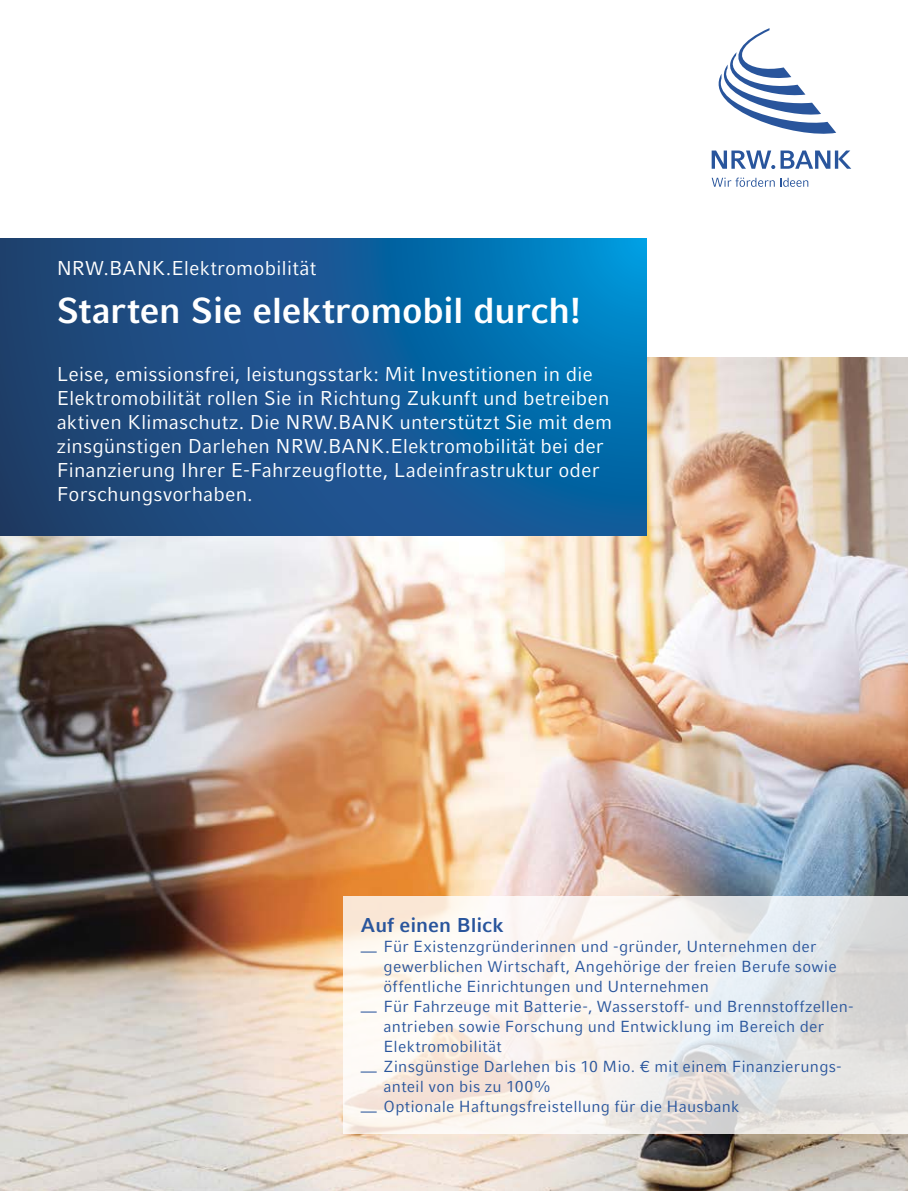
<style>
.page{position:relative;width:908px;height:1191px;background:#fff}
.page>*{position:absolute;margin:0;border:0;box-sizing:border-box;transform-origin:0 0}
.HL_T_HL{font:700 36px "Compatil Fact LT Pro";letter-spacing:-.01em;color:#fff}
.HL_T_Vorspann{font:20px/24px "Compatil Fact LT Pro";letter-spacing:.005em;color:#fff}
.HL_T_P_HL{font:20px "Compatil Fact LT Pro";letter-spacing:.005em;color:#fff}
.HL_HL_Infokasten{font:700 20px "Compatil Fact LT Pro";color:#29559c}
.t1{font:16px/20px "Compatil Fact LT Pro";letter-spacing:.015em;color:#29559c}
</style>
<div class="page">
<img style="left:0;top:357px;width:907px;height:834px">
<svg style="left:0;top:238px;width:646px;height:298px;background:#145993"></svg>
<svg style="left:344px;top:896px;width:563px;height:238px"></svg>
<svg style="left:711px;top:150px;width:139px;height:19px"></svg>
<svg style="left:718px;top:28px;width:117px;height:106px"></svg>
<svg style="left:711px;top:178px;width:63px;height:9px"></svg>
<svg style="left:780px;top:178px;width:27px;height:9px"></svg>
<h1 class="HL_T_P_HL" style="left:57px;top:256px;width:261px">NRW.BANK.Elektromobilität</h1>
<h2 class="HL_T_HL" style="left:57px;top:290px;width:526px">Starten Sie elektromobil durch!</h2>
<p class="HL_T_Vorspann" style="left:57px;top:362px;width:556px">Leise, emissionsfrei, leistungsstark: Mit Investitionen in die Elektromobilität rollen Sie in Richtung Zukunft und betreiben aktiven Klimaschutz. Die NRW.BANK unterstützt Sie mit dem zinsgünstigen Darlehen NRW.BANK.Elektromobilität bei der Finanzierung Ihrer E-Fahrzeugflotte, Ladeinfrastruktur oder Forschungsvorhaben.</p>
<h3 class="HL_HL_Infokasten" style="left:361px;top:913px;width:144px">Auf einen Blick</h3>
<p class="t1" style="left:383px;top:936px;width:454px;text-indent:-23px">— Für Existenzgründerinnen und -gründer, Unternehmen der gewerblichen Wirtschaft, Angehörige der freien Berufe sowie öffentliche Einrichtungen und Unternehmen</p>
<p class="t1" style="left:383px;top:996px;width:471px;text-indent:-23px">— Für Fahrzeuge mit Batterie-, Wasserstoff- und Brennstoffzellen&shy;antrieben sowie Forschung und Entwicklung im Bereich der<br>Elektromobilität</p>
<p class="t1" style="left:383px;top:1056px;width:458px;text-indent:-23px">— Zinsgünstige Darlehen bis 10 Mio. € mit einem Finanzierungs&shy;anteil von bis zu 100%</p>
<p class="t1" style="left:361px;top:1096px;width:380px">— Optionale Haftungsfreistellung für die Hausbank</p>
</div>
